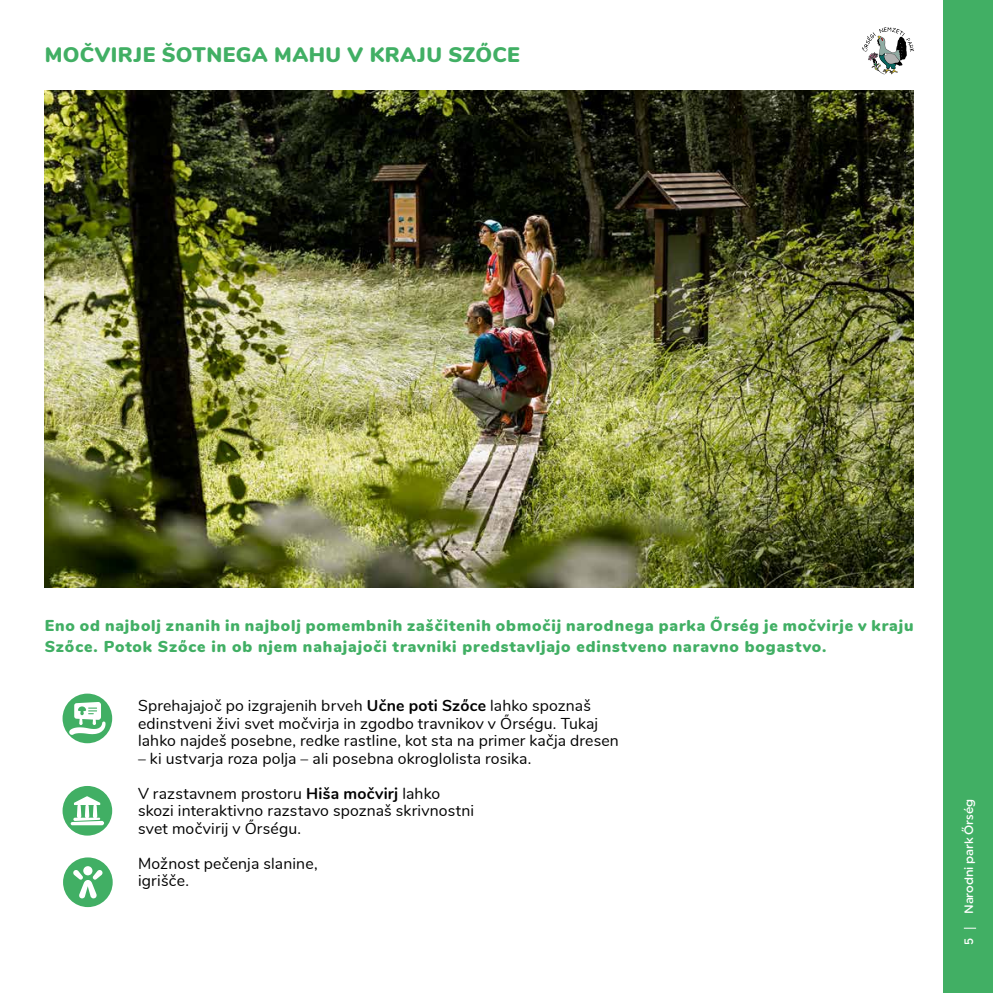
<style>
.page{position:relative;width:993px;height:993px;background:#fff}
.page>*{position:absolute;margin:0;border:0;box-sizing:border-box;transform-origin:0 0}
.t1{font:900 21px "Nunito";letter-spacing:.02em;color:#41af64}
.t2{font:15.75px/17.5px "Nunito";letter-spacing:.01em;color:#000}
.t3{font:900 15.75px/21px "Nunito";letter-spacing:.055em;color:#41af64}
.t4{font:500 12.25px "Uniform Rnd";letter-spacing:-.005em;color:#fff}
.s1{font-weight:700}
</style>
<div class="page">
<div style="left:943px;top:0;width:49px;height:992px;background:#41af64"></div>
<img style="left:45px;top:91px;width:868px;height:496px">
<div style="left:63px;top:785px;width:49px;height:50px;background:#41af64;border-radius:50%"></div>
<svg style="left:71px;top:796px;width:33px;height:29px"></svg>
<div style="left:63px;top:693px;width:49px;height:50px;background:#41af64;border-radius:50%"></div>
<svg style="left:69px;top:701px;width:36px;height:34px"></svg>
<div style="left:63px;top:857px;width:50px;height:49px;background:#41af64;border-radius:50%"></div>
<svg style="left:73px;top:866px;width:29px;height:32px"></svg>
<svg style="left:862px;top:27px;width:51px;height:47px"></svg>
<h1 class="t1" style="left:45px;top:39px;width:476px">MOČVIRJE ŠOTNEGA MAHU V KRAJU SZŐCE</h1>
<p class="t3" style="left:45px;top:613px;width:870px">Eno od najbolj znanih in najbolj pomembnih zaščitenih območij narodnega parka Őrség je močvirje v kraju<br>Szőce. Potok Szőce in ob njem nahajajoči travniki predstavljajo edinstveno naravno bogastvo.</p>
<p class="t2" style="left:138px;top:695px;width:482px">Sprehajajoč po izgrajenih brveh <span class="s1">Učne poti Szőce</span> lahko spoznaš edinstveni živi svet močvirja in zgodbo travnikov v Őrségu. Tukaj lahko najdeš posebne, redke rastline, kot sta na primer kačja dresen</p>
<p class="t2" style="left:138px;top:748px;width:395px">– ki ustvarja roza polja – ali posebna okroglolista rosika.</p>
<p class="t2" style="left:138px;top:783px;width:337px">V razstavnem prostoru <span class="s1">Hiša močvirj</span> lahko skozi interaktivno razstavo spoznaš skrivnostni svet močvirij v Őrségu.</p>
<p class="t2" style="left:138px;top:853px;width:181px">Možnost pečenja slanine, igrišče.</p>
<p class="t4" style="left:961px;top:913px;width:123px;rotate:-90deg">AKTIVNO V ŐRSÉGU</p>
<p class="t4" style="left:961px;top:913px;width:116px;rotate:-90deg">Narodni park Őrség</p>
<p class="t4" style="left:961px;top:944px;width:9px;rotate:-90deg">5</p>
</div>
